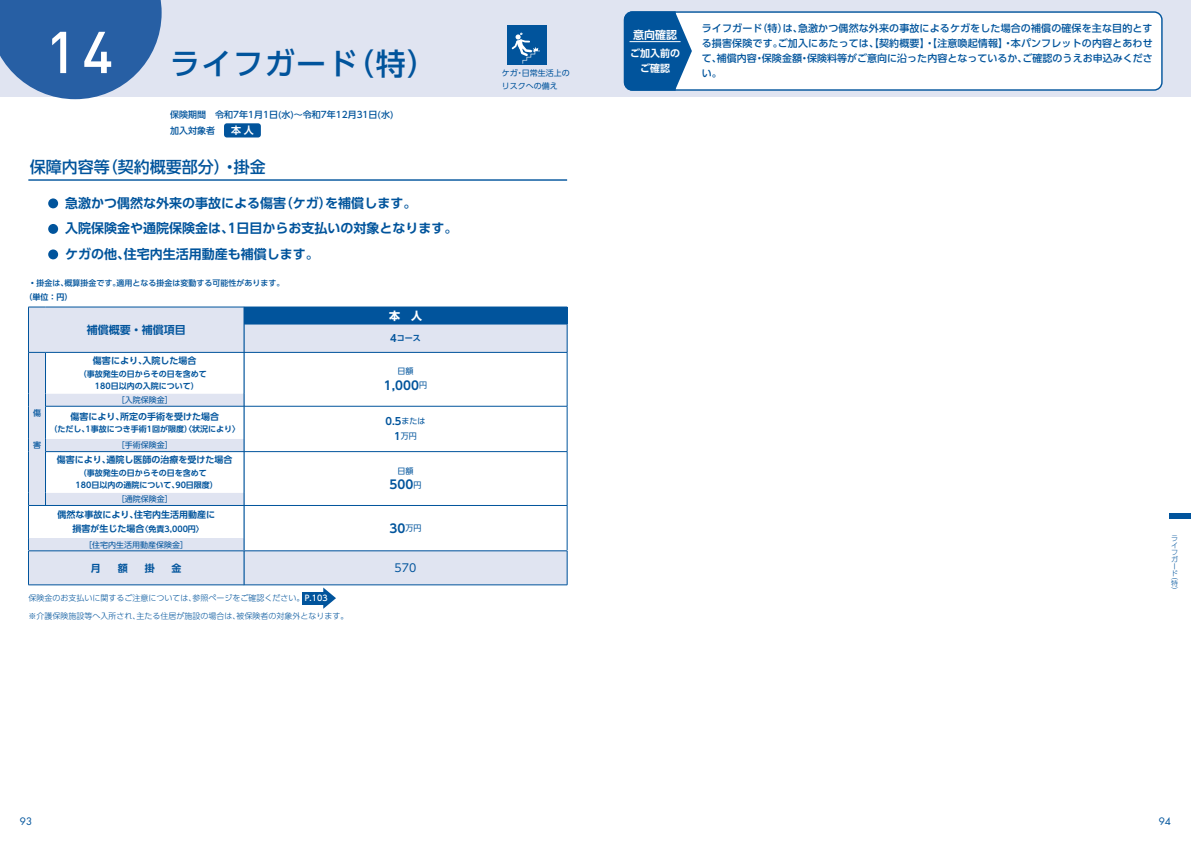
<style>
.page{position:relative;width:1191px;height:842px;background:#fff}
.page>*{position:absolute;margin:0;border:0;box-sizing:border-box;transform-origin:0 0}
.t1{font:500 30px "UD Shin Go Pro";letter-spacing:.05em;color:#01549c}
.t2{font:500 16px "UD Shin Go Pro";color:#01549c}
.t3{font:700 13px/25.5px "UD Shin Go Pro De";color:#01549c}
.t4{font:700 12px "UD Shin Go Pro De";color:#01549c}
.t5{font:700 11px "UD Shin Go Pro De";color:#01549c}
.t6{font:700 11px "UD Shin Go Pro De";color:#fff}
.t7{font:700 11px "UD Shin Go Pro";color:#fff}
.t8{font:11px "UD Shin Go Pro";color:#01549c}
.t9{font:500 10px/15px "UD Shin Go Pro";color:#01549c;text-align:justify}
.t10{font:700 10px/15px "UD Shin Go Pro De";color:#fff;text-align:center}
.t11{font:700 10px "UD Shin Go Pro De";color:#01549c}
.t12{font:10px "Futura Std";color:#01549c}
.t13{font:700 9px "UD Shin Go Pro De";color:#01549c}
.t14{font:500 9px/15.6px "UD Shin Go Pro";color:#01549c}
.t15{font:700 8px/12px "UD Shin Go Pro De";color:#01549c}
.t16{font:300 8px "UD Shin Go Pro";color:#01549c}
.t17{font:8px/12px "UD Shin Go Pro";color:#01549c}
.t18{font:500 8px "UD Shin Go Pro";color:#01549c}
.t19{font:300 7px/7px "UD Shin Go Pro";color:#01549c}
.s1{font-family:"DIN Pro";font-size:58px;color:#fff}
.s2{font-size:10px}
.s3{font-family:"UD Shin Go Pro";font-weight:400;font-size:8px}
.s4{font-family:"UD Shin Go Pro De";font-weight:700;font-size:10px}
.s5{font-size:9px}
.s6{font-weight:500;color:#fff}
</style>
<div class="page">
<div style="left:0;top:0;width:1191px;height:96px;background:#e0e4f1"></div>
<svg style="left:0;top:0;width:162px;height:99px;background:#4474b0"></svg>
<div style="left:507px;top:26px;width:40px;height:39px;background:#01549c"></div>
<svg style="left:511px;top:32px;width:29px;height:32px"></svg>
<div style="left:224px;top:123px;width:37px;height:14px;background:#01549c;border-radius:3px"></div>
<div style="left:624px;top:12px;width:537px;height:78px;background:#fff;border-radius:8px"></div>
<div style="left:624px;top:11px;width:538px;height:80px;border:1px solid #01549c;border-radius:8px"></div>
<svg style="left:624px;top:11px;width:68px;height:80px;background:#2169a8"></svg>
<hr style="left:629px;top:41px;width:51px;height:1px;background:#fff">
<hr style="left:28px;top:179px;width:539px;height:2px;background:#01549c">
<div style="left:48px;top:198px;width:10px;height:10px;background:#01549c;border-radius:50%"></div>
<div style="left:48px;top:224px;width:10px;height:10px;background:#01549c;border-radius:50%"></div>
<div style="left:48px;top:249px;width:10px;height:10px;background:#01549c;border-radius:50%"></div>
<div style="left:244px;top:307px;width:323px;height:17px;background:#01549c"></div>
<div style="left:244px;top:324px;width:323px;height:28px;background:#e0e4f1"></div>
<hr style="left:244px;top:324px;width:323px;height:1px;background:#01549c">
<svg style="left:567px;top:307px;width:1px;height:45px"></svg>
<hr style="left:244px;top:352px;width:323px;height:1px;background:#01549c">
<hr style="left:567px;top:352px;width:1px;height:54px;background:#01549c">
<hr style="left:244px;top:406px;width:323px;height:1px;background:#01549c">
<hr style="left:567px;top:406px;width:1px;height:45px;background:#01549c">
<hr style="left:244px;top:451px;width:323px;height:1px;background:#01549c">
<hr style="left:567px;top:452px;width:1px;height:53px;background:#01549c">
<div style="left:29px;top:308px;width:215px;height:16px;background:#e0e4f1"></div>
<svg style="left:29px;top:307px;width:16px;height:1px"></svg>
<hr style="left:28px;top:307px;width:1px;height:45px;background:#01549c">
<hr style="left:45px;top:307px;width:199px;height:1px;background:#01549c">
<svg style="left:28px;top:324px;width:217px;height:181px"></svg>
<hr style="left:45px;top:352px;width:199px;height:1px;background:#01549c">
<hr style="left:45px;top:406px;width:199px;height:1px;background:#01549c">
<hr style="left:45px;top:451px;width:199px;height:1px;background:#01549c">
<hr style="left:244px;top:505px;width:323px;height:1px;background:#01549c">
<hr style="left:567px;top:506px;width:1px;height:45px;background:#01549c">
<div style="left:28px;top:538px;width:216px;height:13px;background:#e0e4f1"></div>
<hr style="left:28px;top:506px;width:1px;height:32px;background:#01549c">
<svg style="left:28px;top:538px;width:1px;height:13px"></svg>
<hr style="left:244px;top:506px;width:1px;height:32px;background:#01549c">
<svg style="left:244px;top:538px;width:1px;height:13px"></svg>
<hr style="left:28px;top:505px;width:216px;height:1px;background:#01549c">
<div style="left:244px;top:551px;width:323px;height:34px;background:#e0e4f1"></div>
<hr style="left:244px;top:551px;width:323px;height:1px;background:#01549c">
<hr style="left:567px;top:551px;width:1px;height:34px;background:#01549c">
<hr style="left:244px;top:585px;width:323px;height:1px;background:#01549c">
<div style="left:28px;top:551px;width:216px;height:34px;background:#e0e4f1"></div>
<hr style="left:28px;top:551px;width:216px;height:1px;background:#01549c">
<hr style="left:28px;top:551px;width:1px;height:34px;background:#01549c">
<hr style="left:244px;top:551px;width:1px;height:34px;background:#01549c">
<hr style="left:28px;top:585px;width:216px;height:1px;background:#01549c">
<div style="left:302px;top:592px;width:21px;height:12px;background:#01549c"></div>
<svg style="left:323px;top:587px;width:13px;height:22px"></svg>
<div style="left:1169px;top:513px;width:22px;height:6px;background:#01549c"></div>
<h1 class="t1" style="left:46px;top:39px;width:393px"><span class="s1">14</span> ライフガード（特）</h1>
<p class="t14" style="left:170px;top:107px;width:225px">保険期間　令和7年1月1日(水)～令和7年12月31日(水)加入対象者</p>
<p class="t10" style="left:231px;top:123px;width:24px">本人</p>
<h2 class="t2" style="left:30px;top:154px;width:237px">保障内容等（契約概要部分）・掛金</h2>
<h3 class="t3" style="left:65px;top:190px;width:394px">急激かつ偶然な外来の事故による傷害（ケガ）を補償します。<br>入院保険金や通院保険金は、1日目からお支払いの対象となります。ケガの他、住宅内生活用動産も補償します。</h3>
<p class="t18" style="left:28px;top:276px;width:258px">◦掛金は、概算掛金です。適用となる掛金は変動する可能性があります。</p>
<p class="t15" style="left:24px;top:291px;width:49px">（単位：円）</p>
<p class="t7" style="left:389px;top:307px;width:34px">本　人</p>
<p class="t15" style="left:390px;top:332px;width:32px"><span class="s2">4</span>コース</p>
<p class="t17" style="left:397px;top:365px;width:17px">日額</p>
<p class="t4" style="left:384px;top:376px;width:45px">1,000<span class="s3">円</span></p>
<p class="t11" style="left:385px;top:413px;width:42px">0.5<span class="s3">または</span></p>
<p class="t17" style="left:394px;top:430px;width:24px"><span class="s4">1</span>万円</p>
<p class="t17" style="left:397px;top:464px;width:17px">日額</p>
<p class="t4" style="left:389px;top:475px;width:33px">500<span class="s3">円</span></p>
<p class="t5" style="left:87px;top:321px;width:100px">補償概要・補償項目</p>
<p class="t13" style="left:93px;top:353px;width:105px">傷害により、入院した場合</p>
<p class="t15" style="left:95px;top:367px;width:113px;text-indent:-16px">（事故発生の日からその日を含めて<br>180日以内の入院について）</p>
<p class="t17" style="left:117px;top:394px;width:57px">［入院保険金］</p>
<p class="t13" style="left:70px;top:409px;width:150px">傷害により、所定の手術を受けた場合</p>
<p class="t15" style="left:49px;top:423px;width:192px">（ただし、1事故につき手術1回が限度）〈状況により〉</p>
<p class="t17" style="left:117px;top:439px;width:57px">［手術保険金］</p>
<p class="t13" style="left:57px;top:453px;width:177px">傷害により、通院し医師の治療を受けた場合</p>
<p class="t15" style="left:76px;top:467px;width:144px;text-indent:3px">（事故発生の日からその日を含めて<br>180日以内の通院について、90日限度）</p>
<p class="t17" style="left:117px;top:493px;width:57px">［通院保険金］</p>
<p class="t18" style="left:33px;top:407px;width:9px">傷</p>
<p class="t18" style="left:33px;top:438px;width:9px">害</p>
<p class="t13" style="left:57px;top:508px;width:159px">偶然な事故により、住宅内生活用動産に</p>
<p class="t15" style="left:72px;top:522px;width:133px"><span class="s5">損害が生じた場合</span>〈免責3,000円〉</p>
<p class="t17" style="left:84px;top:538px;width:105px">［住宅内生活用動産保険金］</p>
<p class="t11" style="left:91px;top:560px;width:11px">月</p>
<p class="t11" style="left:118px;top:560px;width:11px">額</p>
<p class="t11" style="left:145px;top:560px;width:11px">掛</p>
<p class="t11" style="left:172px;top:560px;width:11px">金</p>
<p class="t8" style="left:394px;top:559px;width:23px">570</p>
<p class="t16" style="left:28px;top:591px;width:301px">保険金のお支払いに関するご注意については、参照ページをご確認ください。<span class="s6">P.103</span></p>
<p class="t16" style="left:28px;top:610px;width:321px">※介護保険施設等へ入所され、主たる住居が施設の場合は、被保険者の対象外となります。</p>
<p class="t4" style="left:389px;top:518px;width:33px">30<span class="s3">万円</span></p>
<p class="t17" style="left:502px;top:67px;width:69px">ケガ・日常生活上のリスクへの備え</p>
<p class="t6" style="left:633px;top:25px;width:45px">意向確認</p>
<p class="t10" style="left:630px;top:45px;width:51px">ご加入前のご確認</p>
<p class="t9" style="left:702px;top:21px;width:452px">ライフガード（特）は、急激かつ偶然な外来の事故によるケガをした場合の補償の確保を主な目的とする損害保険です。ご加入にあたっては、【契約概要】・【注意喚起情報】・本パンフレットの内容とあわせて、補償内容・保険金額・保険料等がご意向に沿った内容となっているか、ご確認のうえお申込みください。</p>
<p class="t19" style="left:1171px;top:534px;width:8px">ライフガード</p>
<p class="t19" style="left:1171px;top:573px;width:8px;text-align:justify">（特）</p>
<p class="t12" style="left:20px;top:815px;width:14px">93</p>
<p class="t12" style="left:1158px;top:815px;width:14px">94</p>
</div>
